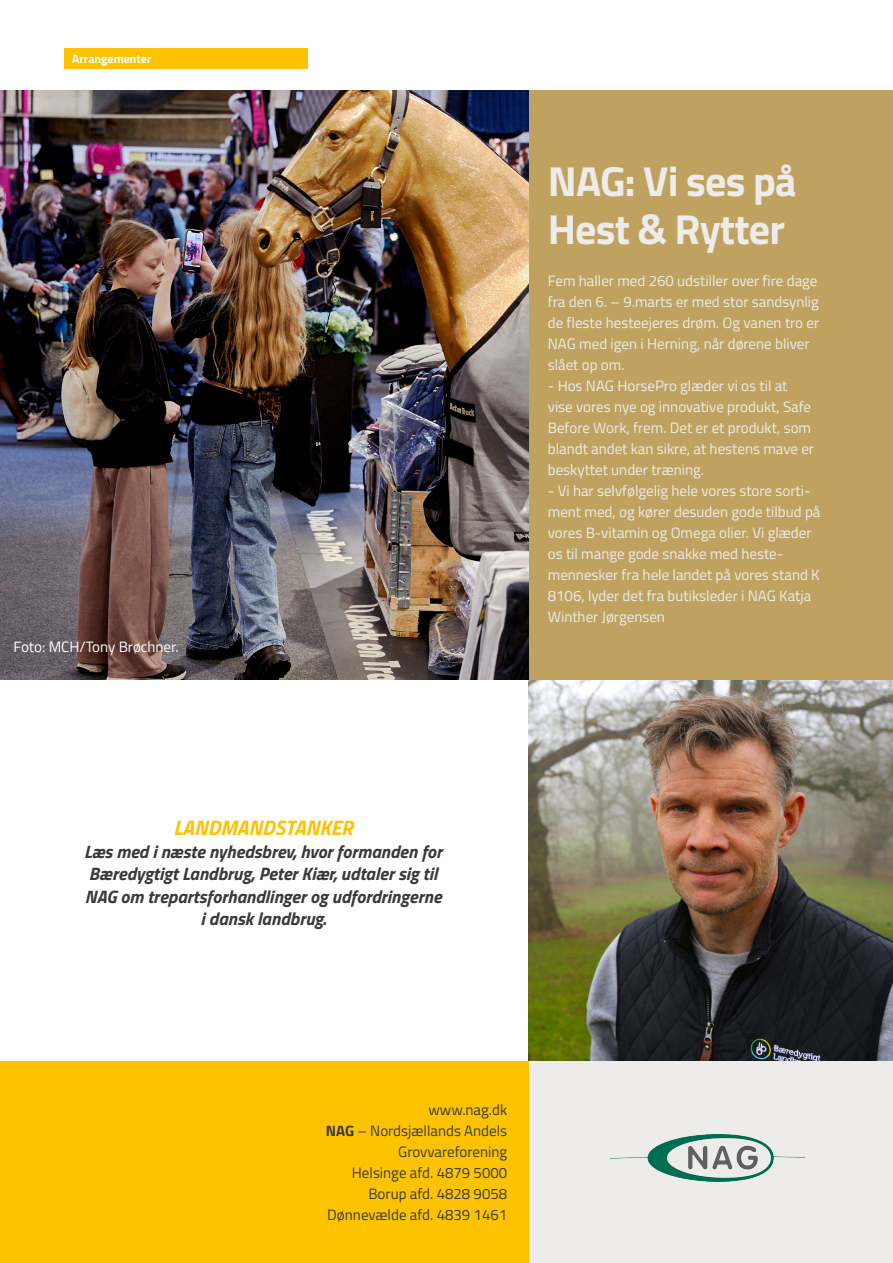
<style>
.page{position:relative;width:893px;height:1263px;background:#fff}
.page>*{position:absolute;margin:0;border:0;box-sizing:border-box;transform-origin:0 0}
.t1{font:700 42px/48px "Titillium Web";letter-spacing:-.02em;color:#edeceb}
.t2{font:italic 700 21px "Titillium Web";color:#fdc300}
.t3{font:italic 700 18px/22.5px "Titillium Web";color:#383b3b;text-align:center}
.t4{font:15px/21px "Titillium Web";color:#edeceb}
.t5{font:15px/21px "Titillium Web";color:#383b3b;text-align:right}
.t6{font:15px "Titillium Web";color:#fff}
.t7{font:700 12px "Titillium Web";color:#fff}
.s1{font-weight:700}
</style>
<div class="page">
<img style="left:529px;top:680px;width:364px;height:381px">
<div style="left:308px;top:1061px;width:585px;height:202px;background:#edeceb"></div>
<img style="left:610px;top:1134px;width:194px;height:47px">
<div style="left:0;top:1061px;width:528px;height:202px;background:#fdc300"></div>
<div style="left:64px;top:48px;width:244px;height:21px;background:#fdc300"></div>
<div style="left:526px;top:91px;width:367px;height:589px;background:#bfa260"></div>
<img style="left:0;top:91px;width:528px;height:589px">
<p class="t7" style="left:72px;top:50px;width:81px">Arrangementer</p>
<p class="t6" style="left:14px;top:635px;width:167px">Foto: MCH/Tony Brøchner.</p>
<h2 class="t2" style="left:174px;top:811px;width:181px">LANDMANDSTANKER</h2>
<p class="t3" style="left:84px;top:839px;width:359px">Læs med i næste nyhedsbrev, hvor formanden for Bæredygtigt Landbrug, Peter Kiær, udtaler sig til NAG om trepartsforhandlinger og udfordringerne i dansk landbrug.</p>
<h1 class="t1" style="left:548px;top:155px;width:250px">NAG: Vi ses på<br>Hest &amp; Rytter</h1>
<p class="t4" style="left:548px;top:269px;width:273px">Fem haller med 260 udstiller over fire dage fra den 6. – 9.marts er med stor sandsynlig de fleste hesteejeres drøm. Og vanen tro er NAG med igen i Herning, når dørene bliver slået op om.</p>
<p class="t4" style="left:548px;top:374px;width:268px">- Hos NAG HorsePro glæder vi os til at vise vores nye og innovative produkt, Safe Before Work, frem. Det er et produkt, som blandt andet kan sikre, at hestens mave er beskyttet under træning.</p>
<p class="t4" style="left:548px;top:479px;width:274px">- Vi har selvfølgelig hele vores store sorti&shy;ment med, og kører desuden gode tilbud på vores B-vitamin og Omega olier. Vi glæder os til mange gode snakke med heste&shy;mennesker fra hele landet på vores stand K 8106, lyder det fra butiksleder i NAG Katja Winther Jørgensen</p>
<p class="t5" style="left:326px;top:1098px;width:183px">www.nag.dk<br><span class="s1">NAG</span> – Nordsjællands Andels<br>Grovvareforening<br>Helsinge afd. 4879 5000<br>Borup afd. 4828 9058<br>Dønnevælde afd. 4839 1461</p>
</div>
